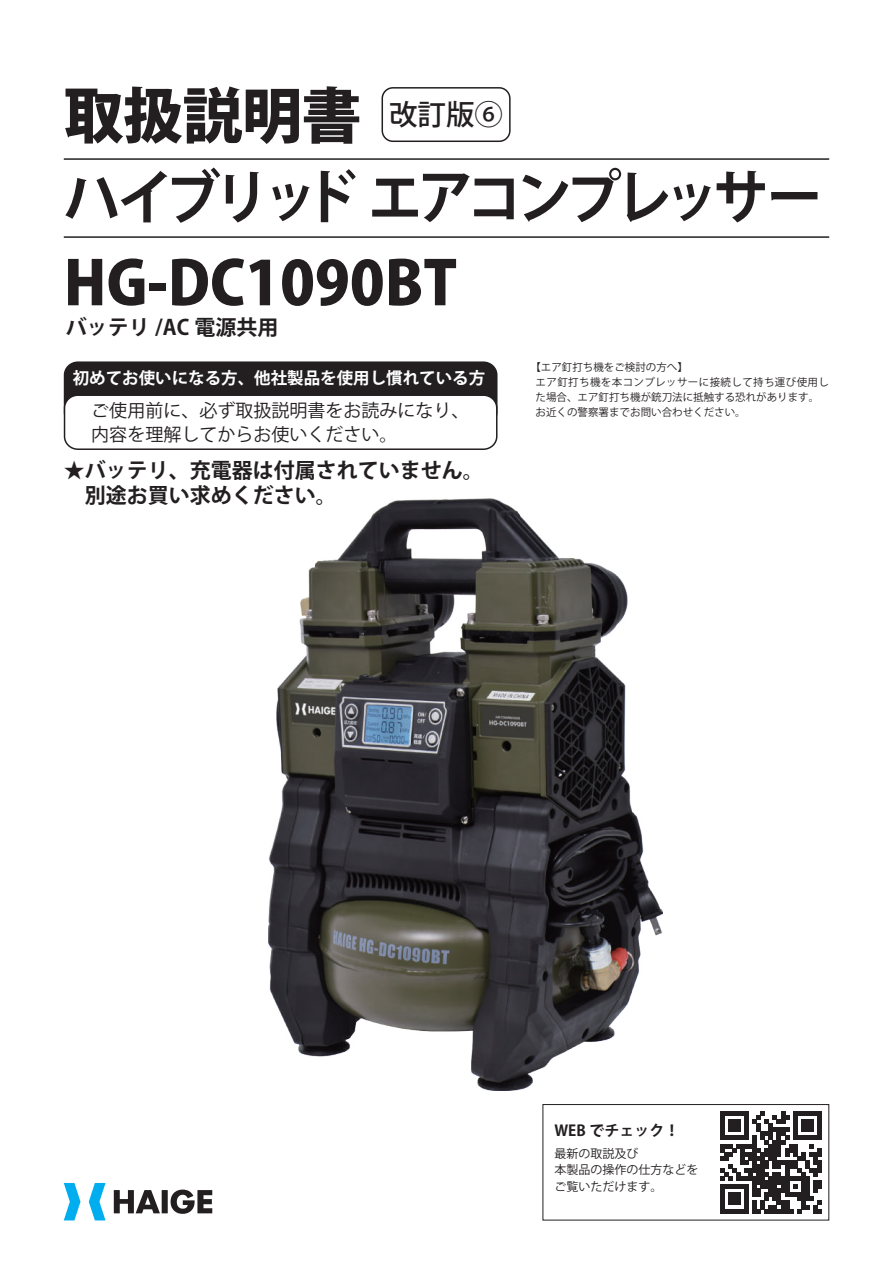
<style>
.page{position:relative;width:893px;height:1263px;background:#fff}
.page>*{position:absolute;margin:0;border:0;box-sizing:border-box;transform-origin:0 0}
.t1{font:800 60px "Koz Go Pr 6 N";color:#231f20}
.t2{font:700 58.5px "Koz Go Pr 6 N";letter-spacing:-.11em;color:#231f20;scale:.95 1}
.t3{font:500 28.5px "Koz Go Pr 6 N";color:#231f20}
.t4{font:700 21px/25.2px "Koz Go Pr 6 N";color:#231f20}
.t5{font:18px/24px "Koz Go Pr 6 N";color:#231f20}
.t6{font:700 16.5px "Koz Go Pr 6 N";color:#fff}
.t7{font:700 15px "Koz Go Pr 6 N";color:#231f20}
.t8{font:12px/16.5px "Koz Go Pr 6 N";color:#231f20}
.t9{font:10.5px/15px "Koz Go Pr 6 N";color:#231f20}
</style>
<div class="page">
<svg style="left:171px;top:1189px;width:41px;height:25px"></svg>
<svg style="left:114px;top:1190px;width:46px;height:23px"></svg>
<div style="left:162px;top:1190px;width:6px;height:23px;background:#231f20"></div>
<svg style="left:64px;top:1183px;width:16px;height:37px"></svg>
<svg style="left:89px;top:1183px;width:16px;height:37px"></svg>
<hr style="left:64px;top:158px;width:765px;height:2px;background:#231f20">
<hr style="left:64px;top:236px;width:765px;height:2px;background:#231f20">
<div style="left:65px;top:362px;width:432px;height:63px;background:#231f20;border-radius:13px"></div>
<div style="left:64px;top:361px;width:433px;height:65px;border:2px solid #231f20;border-radius:13px"></div>
<div style="left:65px;top:395px;width:432px;height:54px;background:#fff;border-radius:13px"></div>
<div style="left:64px;top:394px;width:433px;height:56px;border:2px solid #231f20;border-radius:13px"></div>
<div style="left:382px;top:87px;width:129px;height:55px;border:2px solid #231f20;border-radius:11px"></div>
<img style="left:269px;top:499px;width:394px;height:591px">
<div style="left:542px;top:1104px;width:287px;height:116px;border:1px solid #231f20"></div>
<svg style="left:720px;top:1111px;width:102px;height:102px"></svg>
<h1 class="t1" style="left:64px;top:82px;width:299px">取扱説明書</h1>
<h3 class="t3" style="left:389px;top:99px;width:115px">改訂版⑥</h3>
<h2 class="t2" style="left:64px;top:164px;width:800px">ハイブリッドエアコンプレッサー</h2>
<h1 class="t1" style="left:64px;top:249px;width:395px">HG-DC1090BT</h1>
<h3 class="t4" style="left:66px;top:315px;width:214px">バッテリ /AC 電源共用</h3>
<h3 class="t6" style="left:73px;top:369px;width:414px">初めてお使いになる方、他社製品を使用し慣れている方</h3>
<h3 class="t5" style="left:91px;top:399px;width:379px">ご使用前に、必ず取扱説明書をお読みになり、内容を理解してからお使いください。</h3>
<h3 class="t4" style="left:64px;top:458px;width:422px">★バッテリ、充電器は付属されていません。　別途お買い求めください。</h3>
<p class="t9" style="left:536px;top:360px;width:295px;text-indent:-5px">【エア釘打ち機をご検討の方へ】<br>エア釘打ち機を本コンプレッサーに接続して持ち運び使用した場合、エア釘打ち機が銃刀法に抵触する恐れがあります。お近くの警察署までお問い合わせください。</p>
<h3 class="t7" style="left:554px;top:1122px;width:127px">WEB でチェック！</h3>
<p class="t8" style="left:554px;top:1145px;width:145px">最新の取説及び<br>本製品の操作の仕方などをご覧いただけます。</p>
</div>
